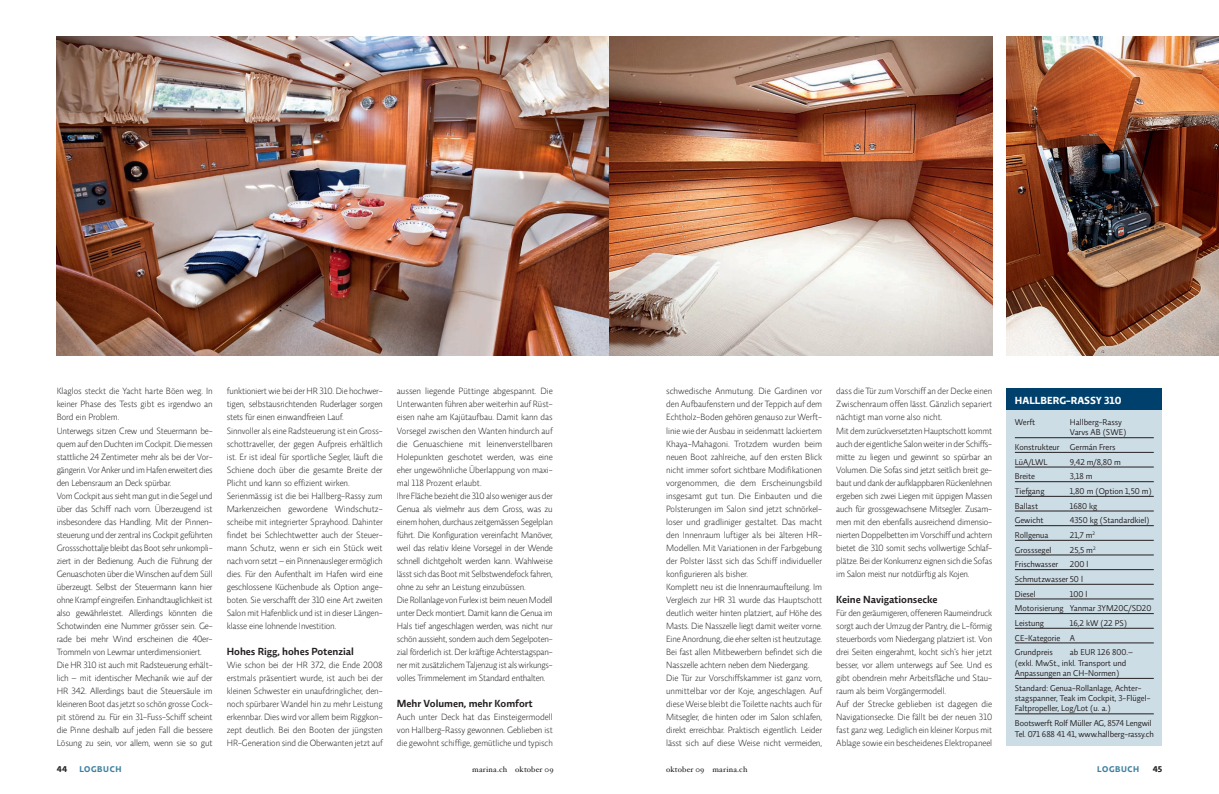
<style>
.page{position:relative;width:1219px;height:794px;background:#fff}
.page>*{position:absolute;margin:0;border:0;box-sizing:border-box;transform-origin:0 0}
.t1{font:600 10.5px "Relato Sans OT";color:#231f20}
.t2{font:700 10.5px "Relato Sans OT";color:#fff}
.t3{font:300 9.2px/13px "Relato Sans OT";letter-spacing:-.01em;color:#231f20}
.t4{font:8.6px/14.7px "Relato Sans OT";color:#231f20}
.t5{font:700 8.5px "Relato Sans OT";letter-spacing:.07em;color:#3f819f}
.t6{font:700 8.5px "Relato Sans OT";color:#231f20}
.t7{font:8px "Hoefler Text";letter-spacing:.015em;color:#231f20}
</style>
<div class="page">
<img style="left:57px;top:37px;width:935px;height:318px">
<img style="left:1006px;top:37px;width:213px;height:318px">
<div style="left:1006px;top:410px;width:156px;height:336px;background:#cddde6"></div>
<div style="left:1006px;top:388px;width:156px;height:22px;background:#00406c"></div>
<hr style="left:1015px;top:437px;width:139px;height:1px;background:#231f20">
<hr style="left:1015px;top:452px;width:139px;height:1px;background:#231f20">
<hr style="left:1015px;top:467px;width:139px;height:1px;background:#231f20">
<hr style="left:1015px;top:481px;width:139px;height:1px;background:#231f20">
<hr style="left:1015px;top:496px;width:139px;height:1px;background:#231f20">
<hr style="left:1015px;top:511px;width:139px;height:1px;background:#231f20">
<hr style="left:1015px;top:525px;width:139px;height:1px;background:#231f20">
<hr style="left:1015px;top:540px;width:139px;height:1px;background:#231f20">
<hr style="left:1015px;top:555px;width:139px;height:1px;background:#231f20">
<hr style="left:1015px;top:569px;width:139px;height:1px;background:#231f20">
<hr style="left:1015px;top:584px;width:139px;height:1px;background:#231f20">
<hr style="left:1015px;top:599px;width:139px;height:1px;background:#231f20">
<hr style="left:1015px;top:613px;width:139px;height:1px;background:#231f20">
<hr style="left:1015px;top:628px;width:139px;height:1px;background:#231f20">
<hr style="left:1015px;top:643px;width:139px;height:1px;background:#231f20">
<hr style="left:1015px;top:678px;width:139px;height:1px;background:#231f20">
<hr style="left:1015px;top:713px;width:139px;height:1px;background:#231f20">
<p class="t3" style="left:57px;top:385px;width:157px">Klaglos steckt die Yacht harte Böen weg. I n keiner Phase des Tests gibt es irgendwo an Bord ein Problem.<br>Unterwegs sitzen Crew und Steuermann be&shy;quem auf den Duchten im Cockpit. Die messen stattliche 24 Zentimeter mehr als bei der Vor&shy;gängerin. Vor Anker und im H afen erweitert dies den Lebensraum an Deck spürbar.<br>Vom Cockpit aus sieht man gut in die Segel und über das Schiff nach vorn. Überzeugend ist insbesondere das Handling. M it der Pinnen&shy;steuerung und der zentral ins Cockpit geführten Grossschottalje bleibt das Boot sehr unkompli&shy;ziert in der Bedienung. Auch die Führung der Genuaschoten über die Winschen auf dem Süll überzeugt. Selbst der Steuermann kann hier ohne Krampf ein-greifen. Einhandtauglichkeit ist also gewährleistet. Allerdings könnten die Schotwinden eine Nummer grösser sein. Ge&shy;rade bei mehr Wind erscheinen die 40er-Trommeln von Lewmar unterdimensioniert.<br>Die H R 310 ist auch mit Radsteuerung erhält&shy;lich – mit identischer Mechanik wie auf der H R 342. Allerdings baut die Steuersäule im kleineren Boot das jetzt so schön grosse Cock&shy;pit störend zu. Für ein 31-Fuss-Schiff scheint die Pinne deshalb auf jeden Fall die bessere -Lösung zu sein, vor allem, wenn sie so gut</p>
<p class="t3" style="left:227px;top:385px;width:157px">funktioniert wie bei der H R 310. Die hochwer&shy;tigen, selbst-ausrichtenden Ruderlager sorgen stets für einen einwandfreien Lauf.<br>Sinnvoller als eine Radsteuerung ist ein Gross&shy;schottraveller, der gegen Aufpreis erhältlich ist. Er ist ideal für sportliche Segler, läuft die Schiene doch über die gesamte Breite der Plicht und kann so effizient wirken.<br>Serienmässig ist die bei Hallberg-Rassy zum Markenzeichen gewordene Windschutz&shy;scheibe mit integrierter Sprayhood. Dahinter findet bei Schlechtwetter auch der Steuer&shy;mann Schutz, wenn er sich ein Stück weit nach vorn setzt – ein Pinnenausleger er-möglich dies. Für den Aufenthalt im Hafen wird eine geschlossene Küchenbude als Option ange&shy;boten. Sie verschafft der 310 eine Art zweiten Salon mit Hafenblick und ist in dieser Längen&shy;klasse eine lohnende I nvestition.</p>
<p class="t1" style="left:227px;top:644px;width:129px">Hohes Rigg, hohes Potenzial</p>
<p class="t3" style="left:227px;top:658px;width:157px;text-align:justify">Wie schon bei der H R 372, die Ende 2008 erstmals präsentiert wurde, ist auch bei der kleinen Schwester ein unaufdringlicher, den&shy;noch spürbarer Wandel hin zu mehr Leistung erkennbar. Dies wird vor allem beim Riggkon&shy;zept deutlich. Bei den Booten der jüngsten H R-Generation sind die Oberwanten jetzt auf</p>
<p class="t3" style="left:397px;top:385px;width:157px">aussen liegende Püttinge abgespannt. Die Unterwanten führen aber weiterhin auf Rüst&shy;eisen nahe am Kajütaufbau. Damit kann das Vorsegel zwischen den Wanten hindurch auf die Genuaschiene mit leinenverstellbaren H ole-punkten geschotet werden, was eine eher ungewöhnliche Überlappung von maxi&shy;mal 118 Prozent erlaubt.<br>I hre Fläche bezieht die 310 also weniger aus der Genua als vielmehr aus dem Gross, was zu einem hohen, durchaus zeitgemässen Segelplan führt. Die Konfiguration vereinfacht Manöver, weil das relativ kleine Vor-segel in der Wende schnell dichtgeholt werden kann. Wahlweise lässt sich das Boot mit Selbstwendefock fahren, ohne zu sehr an Leistung einzubüssen.<br>Die Rollanlage von Furlex ist beim neuen -Modell unter Deck montiert. Damit kann die Genua im H als tief angeschlagen werden, was nicht nur schön aussieht, sondern auch dem Segelpoten&shy;zial förderlich ist. Der kräftige Achterstagspan&shy;ner mit zusätzlichem Taljenzug ist als wirkungs&shy;volles Trimmelement im Standard enthalten.</p>
<p class="t1" style="left:397px;top:696px;width:138px">Mehr Volumen, mehr Komfort</p>
<p class="t3" style="left:397px;top:710px;width:157px;text-align:justify">Auch unter Deck hat das Einsteiger-modell von Hallberg-Rassy gewonnen. Geblieben ist die gewohnt schiffige, gemütliche und typisch</p>
<p class="t3" style="left:666px;top:385px;width:157px">schwedische Anmutung. Die Gardinen vor den Aufbaufenstern und der Teppich auf dem Echtholz-Boden gehören genauso zur Werft&shy;linie wie der Ausbau in seidenmatt la-ckier-tem Khaya-Mahagoni. Trotzdem wurden beim neuen Boot zahl- reiche, auf den ersten Blick nicht immer sofort sichtbare Modifikationen vorgenommen, die dem Erscheinungsbild insgesamt gut tun. Die Einbauten und die Pols-terungen im Salon sind jetzt schnörkel&shy;loser und gradliniger gestaltet. Das macht den I nnenraum luftiger als bei älteren H R-Modellen. M it Variationen in der Farbgebung der Polster lässt sich das Schiff individueller konfigurieren als bisher.<br>Komplett neu ist die I nnenraumaufteilung. I m Vergleich zur H R 31 wurde das H auptschott deutlich weiter hinten platziert, auf H öhe des Masts. Die Nasszelle liegt damit weiter vorne.<br>Eine Anordnung, die eher selten ist heutzutage.<br>Bei fast allen M itbewerbern befindet sich die Nasszelle achtern neben dem Niedergang.<br>Die Tür zur Vorschiffskammer ist ganz vorn, unmittelbar vor der Koje, angeschlagen. Auf diese Weise bleibt die Toilette nachts auch für M itsegler, die hinten oder im Salon schlafen, direkt erreichbar. Praktisch eigentlich. Leider lässt sich auf diese Weise nicht vermeiden,</p>
<p class="t3" style="left:836px;top:385px;width:157px">dass die Tür zum Vorschiff an der Decke einen Zwischenraum of-fen lässt. Gänzlich separiert nächtigt man vorne also nicht.<br>M it dem zurückversetzten H auptschott kommt auch der eigentliche Salon weiter in der Schiffs&shy;mitte zu liegen und gewinnt so spürbar an Volumen. Die Sofas sind jetzt seitlich breit ge&shy;baut und dank der aufklappbaren Rücken- lehnen ergeben sich zwei Liegen mit üppigen Massen auch für grossgewachsene M it-segler. Zusam&shy;men mit den ebenfalls ausreichend dimensio&shy;nierten Doppelbetten im Vorschiff und achtern bietet die 310 somit sechs vollwertige Schlaf&shy;plätze. Bei der Konkurrenz eig-nen sich die -Sofas im Salon meist nur notdürftig als Kojen.</p>
<p class="t1" style="left:836px;top:592px;width:103px">Keine Navigationsecke</p>
<p class="t3" style="left:836px;top:606px;width:157px">Für den geräumigeren, offeneren Raum-eindruck sorgt auch der Umzug der Pantry, die L-förmig steuerbords vom Niedergang platziert ist. Von drei Seiten einge-rahmt, kocht sich’s hier jetzt besser, vor allem unterwegs auf See. Und es gibt obendrein mehr Ar-beitsfläche und Stau&shy;raum als beim Vorgängermodell.<br>Auf der Strecke geblieben ist dagegen die Navigationsecke. Die fällt bei der neuen 310 fast ganz weg. Lediglich ein kleiner Korpus mit Ablage sowie ein bescheidenes Elektropaneel</p>
<p class="t2" style="left:1015px;top:393px;width:108px">HALLBERG-RASSY 310</p>
<p class="t4" style="left:1015px;top:414px;width:22px">Werft</p>
<p class="t4" style="left:1070px;top:417px;width:58px;line-height:10.4px">Hallberg-Rassy<br>Varvs AB (SWE)</p>
<p class="t4" style="left:1015px;top:439px;width:102px">Konstrukteur Germán Frers<br>LüA/LWL</p>
<p class="t4" style="left:1070px;top:454px;width:53px">9,42 m/8,80 m</p>
<p class="t4" style="left:1015px;top:469px;width:22px">Breite</p>
<p class="t4" style="left:1070px;top:469px;width:24px">3,18 m</p>
<p class="t4" style="left:1015px;top:483px;width:31px">Tiefgang</p>
<p class="t4" style="left:1070px;top:483px;width:83px">1,80 m (Option 1,50 m)</p>
<p class="t4" style="left:1015px;top:498px;width:25px">Ballast</p>
<p class="t4" style="left:1070px;top:498px;width:29px">1680 kg</p>
<p class="t4" style="left:1015px;top:513px;width:30px">Gewicht</p>
<p class="t4" style="left:1070px;top:513px;width:81px">4350 kg (Standardkiel)</p>
<p class="t4" style="left:1015px;top:527px;width:35px">Rollgenua</p>
<p class="t4" style="left:1070px;top:527px;width:27px">21,7 m<sup>2</sup></p>
<p class="t4" style="left:1015px;top:542px;width:38px">Grosssegel</p>
<p class="t4" style="left:1070px;top:542px;width:27px">25,5 m<sup>2</sup></p>
<p class="t4" style="left:1015px;top:557px;width:45px">Frischwasser</p>
<p class="t4" style="left:1015px;top:557px;width:75px;text-indent:55px">200 l<br>Schmutzwasser 50 l<br>Diesel</p>
<p class="t4" style="left:1015px;top:586px;width:138px;text-indent:55px">100 l<br>Motorisierung Yanmar 3YM20C/SD20<br>Leistung</p>
<p class="t4" style="left:1015px;top:615px;width:114px;text-indent:55px">16,2 kW (22 PS)<br>CE-Kategorie A<br>Grundpreis</p>
<p class="t4" style="left:1015px;top:647px;width:120px;line-height:10.4px;text-indent:55px">ab EUR 126 800.– (exkl. MwSt., inkl. Transport und<br>An- passungen an CH-Normen)</p>
<p class="t4" style="left:1015px;top:682px;width:137px;line-height:10.4px">Standard: Genua-Rollanlage, Achter&shy;stagspanner, Teak im Cockpit, 3-Flügel-<br>Faltpropeller, Log/Lot (u. a.)</p>
<p class="t4" style="left:1015px;top:718px;width:140px;line-height:10.6px">Bootswerft Rolf Müller AG, 8574 Lengwil<br>Tel. 071 688 41 41, www.hallberg-rassy.ch</p>
<p class="t6" style="left:57px;top:763px;width:12px">44</p>
<p class="t5" style="left:79px;top:763px;width:44px">LOGBUCH</p>
<p class="t7" style="left:472px;top:764px;width:83px">marina.ch oktober 09</p>
<p class="t7" style="left:666px;top:764px;width:83px">oktober 09 marina.ch</p>
<p class="t5" style="left:1097px;top:763px;width:44px">LOGBUCH</p>
<p class="t6" style="left:1153px;top:763px;width:11px">45</p>
</div>
